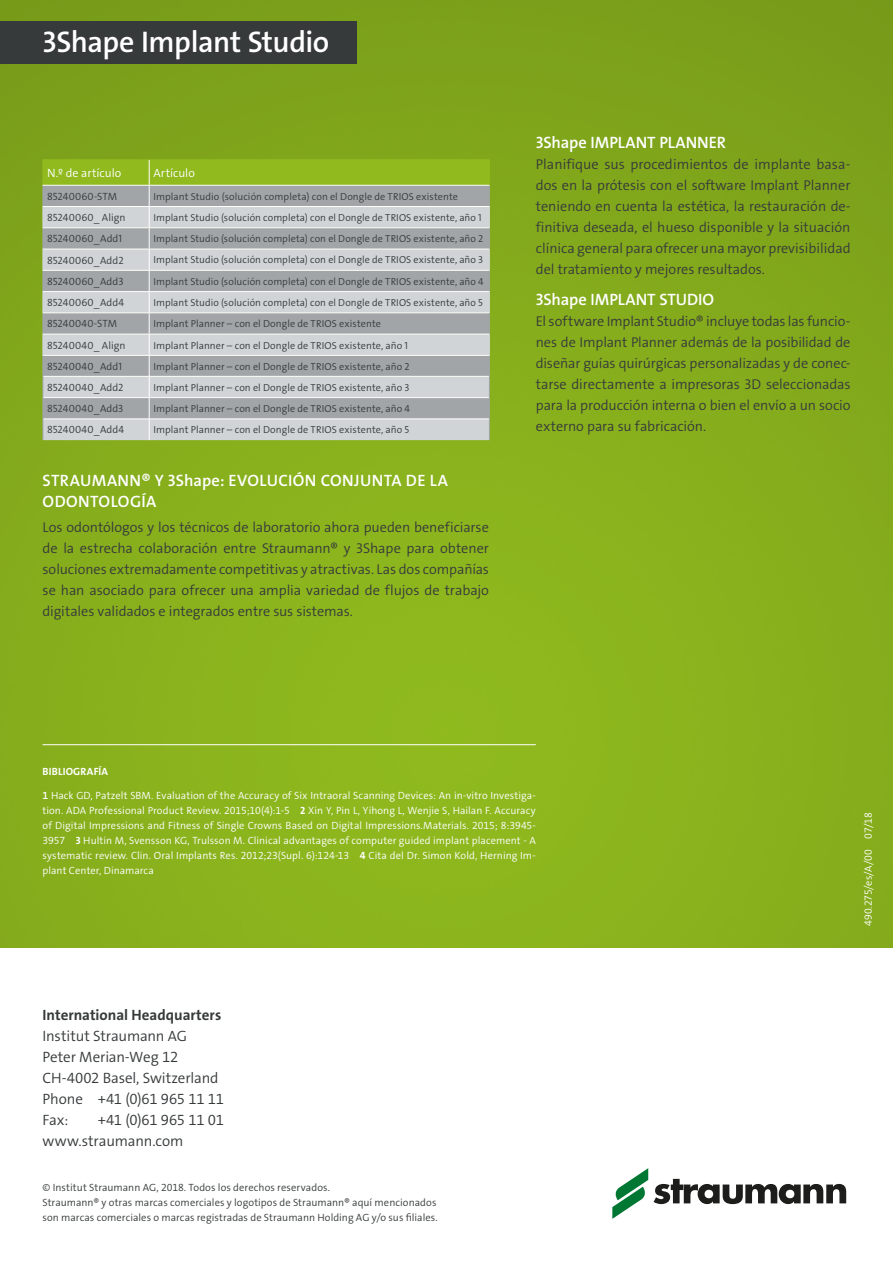
<style>
.page{position:relative;width:893px;height:1263px;background:#fff}
.page>*{position:absolute;margin:0;border:0;box-sizing:border-box;transform-origin:0 0}
.Product_Title_White{font:30px "The Sans LP6 Se Bld";letter-spacing:-.02em;color:#fff}
.Subtitle{font:16.5px/21px "The Sans LP6 Se Bld";letter-spacing:.02em;color:#fff}
.Copy_Title{font:16.5px "The Sans LP6 Se Bld";letter-spacing:-.005em;color:#fff}
.Address{font:15px "The Sans LP4 Se Lig";letter-spacing:-.01em;color:#373a3b}
.Address-2{font:15px "The Sans LP7 Bld";color:#373a3b}
.Address-3{font:15px "The Sans LP4 Se Lig";letter-spacing:-.03em;color:#373a3b}
.Copy{font:14.25px/21px "The Sans LP4 Se Lig";letter-spacing:-.005em;color:#373a3b;text-align:justify}
.Copy-2{font:12px "The Sans LP4 Se Lig";color:#fff}
.Disclaimer{font:10.5px/15px "The Sans LP4 Se Lig";letter-spacing:.005em;color:#fff;text-align:justify}
.Copy-3{font:10.5px "The Sans LP4 Se Lig";letter-spacing:.005em;color:#373a3b}
.Project_Nr{font:10.5px "The Sans LP4 Se Lig";letter-spacing:-.005em;color:#fff}
.Disclaimer-2{font:10.5px "The Sans LP7 Bld";letter-spacing:.015em;color:#fff}
.Copy-4{font:10.2px "The Sans LP4 Se Lig";letter-spacing:.01em;color:#373a3b}
.s1{font-family:"The Sans LP6 Se Bld"}
.s2{font-family:"The Sans LP7 Bld"}
</style>
<div class="page">
<img style="left:0;top:0;width:893px;height:947px">
<div style="left:0;top:21px;width:357px;height:43px;background:#373a3b"></div>
<hr style="left:43px;top:744px;width:493px;height:1px;background:#fff">
<svg style="left:654px;top:1179px;width:192px;height:25px"></svg>
<svg style="left:612px;top:1168px;width:36px;height:51px"></svg>
<hr style="left:43px;top:159px;width:106px;height:1px;background:#90ba1e">
<hr style="left:149px;top:159px;width:341px;height:1px;background:#90ba1e">
<svg style="left:43px;top:160px;width:447px;height:280px;background:#b8bfb2"></svg>
<p class="Product_Title_White" style="left:43px;top:23px;width:288px">3Shape Implant Studio</p>
<p class="Copy-2" style="left:47px;top:165px;width:76px">N.º de artículo</p>
<p class="Copy-2" style="left:153px;top:165px;width:43px">Artículo</p>
<p class="Copy-3" style="left:47px;top:189px;width:72px">85240060-STM</p>
<p class="Copy-4" style="left:153px;top:190px;width:306px">Implant Studio (solución completa) con el Dongle de TRIOS existente</p>
<p class="Copy-3" style="left:47px;top:211px;width:80px">85240060_ Align</p>
<p class="Copy-4" style="left:153px;top:211px;width:330px">Implant Studio (solución completa) con el Dongle de TRIOS existente, año 1</p>
<p class="Copy-3" style="left:47px;top:232px;width:77px">85240060_Add1</p>
<p class="Copy-4" style="left:153px;top:232px;width:331px">Implant Studio (solución completa) con el Dongle de TRIOS existente, año 2</p>
<p class="Copy-3" style="left:47px;top:253px;width:78px">85240060_Add2</p>
<p class="Copy-4" style="left:153px;top:253px;width:331px">Implant Studio (solución completa) con el Dongle de TRIOS existente, año 3</p>
<p class="Copy-3" style="left:47px;top:275px;width:78px">85240060_Add3</p>
<p class="Copy-4" style="left:153px;top:275px;width:332px">Implant Studio (solución completa) con el Dongle de TRIOS existente, año 4</p>
<p class="Copy-3" style="left:47px;top:296px;width:79px">85240060_Add4</p>
<p class="Copy-4" style="left:153px;top:296px;width:331px">Implant Studio (solución completa) con el Dongle de TRIOS existente, año 5</p>
<p class="Copy-3" style="left:47px;top:317px;width:72px">85240040-STM</p>
<p class="Copy-4" style="left:153px;top:317px;width:229px">Implant Planner – con el Dongle de TRIOS existente</p>
<p class="Copy-3" style="left:47px;top:338px;width:80px">85240040_ Align</p>
<p class="Copy-4" style="left:153px;top:338px;width:256px">Implant Planner – con el Dongle de TRIOS existente, año 1</p>
<p class="Copy-3" style="left:47px;top:359px;width:76px">85240040_Add1</p>
<p class="Copy-4" style="left:153px;top:360px;width:258px">Implant Planner – con el Dongle de TRIOS existente, año 2</p>
<p class="Copy-3" style="left:47px;top:381px;width:78px">85240040_Add2</p>
<p class="Copy-4" style="left:153px;top:381px;width:258px">Implant Planner – con el Dongle de TRIOS existente, año 3</p>
<p class="Copy-3" style="left:47px;top:402px;width:78px">85240040_Add3</p>
<p class="Copy-4" style="left:153px;top:402px;width:258px">Implant Planner – con el Dongle de TRIOS existente, año 4</p>
<p class="Copy-3" style="left:47px;top:423px;width:79px">85240040_Add4</p>
<p class="Copy-4" style="left:153px;top:423px;width:257px">Implant Planner – con el Dongle de TRIOS existente, año 5</p>
<p class="Subtitle" style="left:43px;top:470px;width:407px">STRAUMANN® Y 3Shape: EVOLUCIÓN CONJUNTA DE LA<br>ODONTOLOGÍA</p>
<p class="Copy" style="left:43px;top:517px;width:448px">Los odontólogos y los técnicos de laboratorio ahora pueden beneficiarse de la estrecha colaboración entre Straumann® y 3Shape para obtener soluciones extremadamente competitivas y atractivas. Las dos compañías se han asociado para ofrecer una amplia variedad de flujos de trabajo digitales validados e integrados entre sus sistemas.</p>
<p class="Copy_Title" style="left:536px;top:131px;width:192px">3Shape IMPLANT PLANNER</p>
<p class="Copy" style="left:536px;top:153px;width:316px">Planifique sus procedimientos de implante basa&shy;dos en la prótesis con el software Implant Planner teniendo en cuenta la estética, la restauración de&shy;finitiva deseada, el hueso disponible y la situación clínica general para ofrecer una mayor previsibilidad del tratamiento y mejores resultados.</p>
<p class="Copy_Title" style="left:536px;top:289px;width:180px">3Shape IMPLANT STUDIO</p>
<p class="Copy" style="left:536px;top:311px;width:316px">El software Implant Studio® incluye todas las funcio&shy;nes de Implant Planner además de la posibilidad de diseñar guías quirúrgicas personalizadas y de conec&shy;tarse directamente a impresoras 3D seleccionadas para la producción interna o bien el envío a un socio externo para su fabricación.</p>
<p class="Disclaimer-2" style="left:43px;top:765px;width:67px">BIBLIOGRAFÍA</p>
<p class="Disclaimer" style="left:43px;top:788px;width:495px"><span class="s1">1</span> Hack GD, Patzelt SBM. Evaluation of the Accuracy of Six Intraoral Scanning Devices: An in-vitro Investiga&shy;tion. ADA Professional Product Review. 2015;10(4):1-5 <span class="s2">2</span> Xin Y, Pin L, Yihong L, Wenjie S, Hailan F. Accuracy of Digital Impressions and Fitness of Single Crowns Based on Digital Impressions.Materials. 2015; 8:3945- 3957 <span class="s2">3</span> Hultin M, Svensson KG, Trulsson M. Clinical advantages of computer guided implant placement - A systematic review. Clin. Oral Implants Res. 2012;23(Supl. 6):124-13 <span class="s2">4</span> Cita del Dr. Simon Kold, Herning Im&shy;plant Center, Dinamarca</p>
<p class="Address-2" style="left:43px;top:1005px;width:180px">International Headquarters</p>
<p class="Address" style="left:43px;top:1026px;width:146px">Institut Straumann AG</p>
<p class="Address" style="left:43px;top:1047px;width:137px">Peter Merian-Weg 12</p>
<p class="Address" style="left:43px;top:1068px;width:178px">CH-4002 Basel, Switzerland</p>
<p class="Address" style="left:43px;top:1089px;width:183px">Phone +41 (0)61 965 11 11</p>
<p class="Address" style="left:43px;top:1110px;width:28px">Fax:</p>
<p class="Address-3" style="left:98px;top:1110px;width:128px">+41 (0)61 965 11 01</p>
<p class="Address" style="left:43px;top:1131px;width:142px">www.straumann.com</p>
<p class="Copy-3" style="left:43px;top:1180px;width:289px">© Institut Straumann AG, 2018. Todos los derechos reservados.</p>
<p class="Copy-3" style="left:43px;top:1195px;width:395px">Straumann® y otras marcas comerciales y logotipos de Straumann® aquí mencionados</p>
<p class="Copy-3" style="left:43px;top:1210px;width:397px">son marcas comerciales o marcas registradas de Straumann Holding AG y/o sus filiales.</p>
<p class="Project_Nr" style="left:861px;top:926px;width:116px;rotate:-90deg">490.275/es/A/00 07/18</p>
</div>
